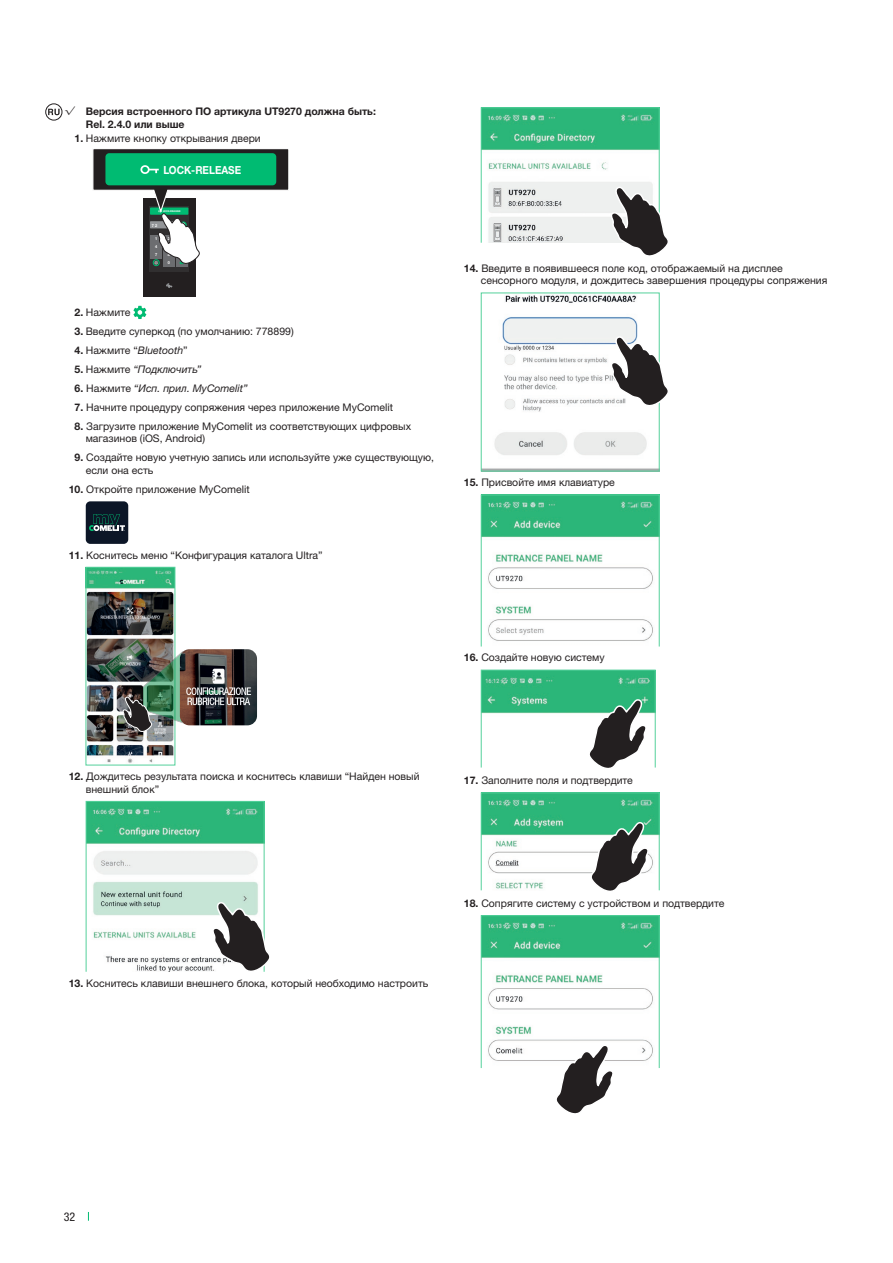
<style>
.page{position:relative;width:893px;height:1263px;background:#fff}
.page>*{position:absolute;margin:0;border:0;box-sizing:border-box;transform-origin:0 0}
.t1{font:condensed 12px "Helvetica Neue LTW1 G";color:#231f20}
.t2{font:700 11.1px "Helvetica Neue LTW1 G";color:#fff;scale:.9 1}
.elenco_numerato{font:10.5px/12.6px "Helvetica Neue LTW1 G";color:#231f20}
.t3{font:700 10.5px/12.6px "Helvetica Neue LTW1 G";color:#231f20}
.elenco_numerato-2{font:italic 10.5px "Helvetica Neue LTW1 G";color:#231f20}
.t4{font:700 4.05px/8.2px "Helvetica Neue LTW1 G";color:#fff;scale:.95 1}
.t5{font:700 2.55px "Helvetica Neue LTW1 G";color:#fff;scale:.9 1}
.s1{font-family:"Adobe Heiti Std";font-weight:400}
.s2{font-weight:700}
.s3{font-style:italic}
.s4{font-weight:700;font-style:normal}
.s5{font-style:normal}
</style>
<div class="page">
<div style="left:143px;top:198px;width:52px;height:99px;background:#231f20"></div>
<svg style="left:166px;top:284px;width:6px;height:3px"></svg>
<div style="left:149px;top:207px;width:40px;height:65px;background:#312f30"></div>
<div style="left:163px;top:259px;width:12px;height:8px;background:#6c6d70"></div>
<div style="left:176px;top:259px;width:11px;height:8px;background:#6c6d70"></div>
<div style="left:153px;top:259px;width:6px;height:7px;border:1px solid #00bb72;border-radius:50%"></div>
<svg style="left:93px;top:149px;width:196px;height:115px"></svg>
<svg style="left:133px;top:306px;width:13px;height:13px"></svg>
<div style="left:86px;top:501px;width:42px;height:43px;background:#0c1627;border-radius:5px"></div>
<svg style="left:89px;top:514px;width:36px;height:17px"></svg>
<img style="left:88px;top:569px;width:85px;height:194px">
<div style="left:86px;top:567px;width:89px;height:198px;border:1px solid #54d19b"></div>
<img style="left:184px;top:649px;width:73px;height:76px">
<img style="left:122px;top:651px;width:62px;height:81px">
<img style="left:88px;top:803px;width:174px;height:167px">
<div style="left:86px;top:801px;width:178px;height:171px;border:1px solid #54d19b"></div>
<svg style="left:211px;top:901px;width:59px;height:71px"></svg>
<img style="left:483px;top:109px;width:175px;height:132px">
<div style="left:481px;top:107px;width:179px;height:136px;border:1px solid #54d19b"></div>
<svg style="left:610px;top:185px;width:58px;height:71px"></svg>
<img style="left:483px;top:295px;width:175px;height:174px">
<div style="left:481px;top:293px;width:179px;height:178px;border:1px solid #54d19b"></div>
<svg style="left:610px;top:335px;width:58px;height:73px"></svg>
<img style="left:483px;top:497px;width:175px;height:144px">
<div style="left:481px;top:495px;width:179px;height:152px;border:1px solid #54d19b"></div>
<img style="left:483px;top:672px;width:171px;height:42px">
<div style="left:481px;top:670px;width:175px;height:98px;border:1px solid #54d19b"></div>
<svg style="left:588px;top:698px;width:60px;height:70px"></svg>
<img style="left:483px;top:794px;width:175px;height:95px">
<div style="left:481px;top:792px;width:179px;height:99px;border:1px solid #54d19b"></div>
<svg style="left:590px;top:821px;width:60px;height:70px"></svg>
<img style="left:483px;top:917px;width:175px;height:144px">
<div style="left:481px;top:915px;width:179px;height:153px;border:1px solid #54d19b"></div>
<svg style="left:555px;top:1043px;width:60px;height:71px"></svg>
<svg style="left:48px;top:109px;width:12px;height:6px"></svg>
<div style="left:45px;top:103px;width:17px;height:17px;border:1px solid #231f20;border-radius:50%"></div>
<p class="t3" style="left:86px;top:105px;width:292px;text-indent:-21px"><span class="s1">√</span> Версия встроенного ПО артикула UT9270 должна быть:<br>Rel. 2.4.0 или выше</p>
<p class="elenco_numerato" style="left:75px;top:132px;width:188px"><span class="s2">1.</span> Нажмите кнопку открывания двери</p>
<p class="t2" style="left:163px;top:163px;width:88px">LOCK-RELEASE</p>
<p class="t5" style="left:163px;top:210px;width:21px">LOCK-RELEASE</p>
<p class="t4" style="left:152px;top:221px;width:7px">7 2</p>
<p class="t4" style="left:155px;top:234px;width:4px">1</p>
<p class="t4" style="left:168px;top:234px;width:4px">2</p>
<p class="t4" style="left:155px;top:243px;width:4px">4<br>7</p>
<p class="t4" style="left:168px;top:251px;width:4px">8<br>0</p>
<p class="elenco_numerato" style="left:75px;top:306px;width:57px"><span class="s2">2.</span> Нажмите</p>
<p class="elenco_numerato" style="left:75px;top:325px;width:221px"><span class="s2">3.</span> Введите суперкод (по умолчанию: 778899)</p>
<p class="elenco_numerato" style="left:75px;top:344px;width:115px"><span class="s2">4.</span> Нажмите “<span class="s3">Bluetooth</span>”</p>
<p class="elenco_numerato-2" style="left:75px;top:363px;width:128px"><span class="s4">5.</span> <span class="s5">Нажмите</span> “Подключить”</p>
<p class="elenco_numerato-2" style="left:75px;top:381px;width:175px"><span class="s4">6.</span> <span class="s5">Нажмите</span> “Исп. прил. MyComelit”</p>
<p class="elenco_numerato" style="left:75px;top:401px;width:320px"><span class="s2">7.</span> Начните процедуру сопряжения через приложение MyComelit</p>
<p class="elenco_numerato" style="left:86px;top:420px;width:327px;text-indent:-11px"><span class="s2">8.</span> Загрузите приложение MyComelit из соответствующих цифровых магазинов (iOS, Android)</p>
<p class="elenco_numerato" style="left:86px;top:451px;width:350px;text-indent:-11px"><span class="s2">9.</span> Создайте новую учетную запись или используйте уже существующую, если она есть</p>
<p class="elenco_numerato" style="left:69px;top:483px;width:182px"><span class="s2">10.</span> Откройте приложение MyComelit</p>
<p class="elenco_numerato" style="left:69px;top:548px;width:255px"><span class="s2">11.</span> Коснитесь меню “Конфигурация каталога Ultra”</p>
<p class="elenco_numerato" style="left:481px;top:261px;width:348px;text-indent:-17px"><span class="s2">14.</span> Введите в появившееся поле код, отображаемый на дисплее сенсорного модуля, и дождитесь завершения процедуры сопряжения</p>
<p class="elenco_numerato" style="left:464px;top:476px;width:152px"><span class="s2">15.</span> Присвойте имя клавиатуре</p>
<p class="elenco_numerato" style="left:464px;top:651px;width:142px"><span class="s2">16.</span> Создайте новую систему</p>
<p class="elenco_numerato" style="left:86px;top:770px;width:335px;text-indent:-17px"><span class="s2">12.</span> Дождитесь результата поиска и коснитесь клавиши “Найден новый внешний блок”</p>
<p class="elenco_numerato" style="left:464px;top:774px;width:170px"><span class="s2">17.</span> Заполните поля и подтвердите</p>
<p class="elenco_numerato" style="left:69px;top:977px;width:361px"><span class="s2">13.</span> Коснитесь клавиши внешнего блока, который необходимо настроить</p>
<p class="elenco_numerato" style="left:464px;top:897px;width:262px"><span class="s2">18.</span> Сопрягите систему с устройством и подтвердите</p>
<p class="t1" style="left:64px;top:1209px;width:13px">32</p>
</div>
